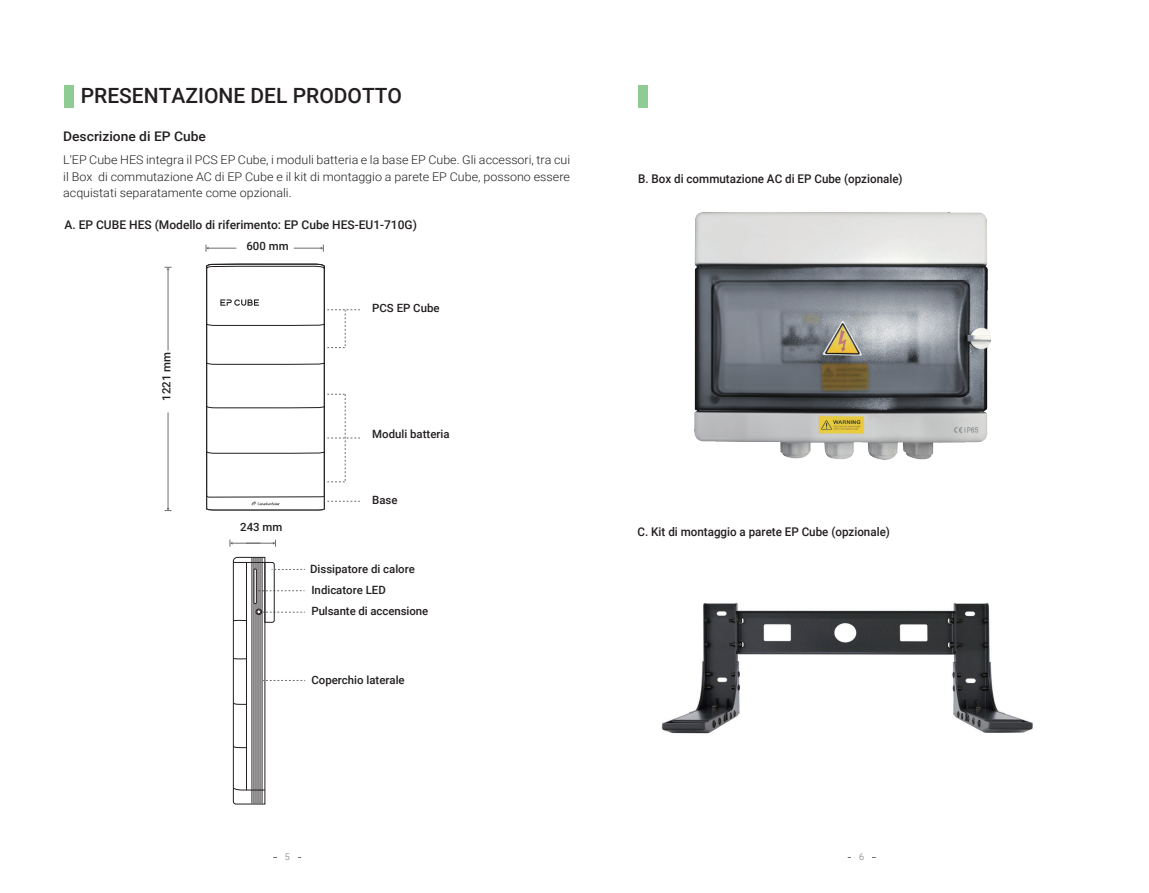
<style>
.page{position:relative;width:1149px;height:893px;background:#fff}
.page>*{position:absolute;margin:0;border:0;box-sizing:border-box;transform-origin:0 0}
.t1{font:500 21px "Roboto";color:#231f20}
.t2{font:500 13.2px "Roboto";color:#231f20;scale:1.04 1}
.t3{font:300 12px/16.5px "Roboto";color:#231f20;text-align:justify;scale:1.04 1}
.t4{font:500 12px "Roboto";color:#231f20}
.t5{font:500 11.4px "Roboto";color:#231f20}
.t6{font:300 9px "Roboto";color:#6c6d70}
</style>
<div class="page">
<div style="left:638px;top:85px;width:9px;height:22px;background:#8fcc94"></div>
<div style="left:64px;top:85px;width:9px;height:22px;background:#8fcc94"></div>
<svg style="left:230px;top:540px;width:46px;height:7px"></svg>
<svg style="left:232px;top:557px;width:73px;height:248px"></svg>
<svg style="left:206px;top:245px;width:30px;height:7px"></svg>
<svg style="left:294px;top:245px;width:30px;height:7px"></svg>
<hr style="left:168px;top:412px;width:1px;height:96px;background:#6c6d70">
<svg style="left:164px;top:508px;width:7px;height:3px"></svg>
<hr style="left:168px;top:269px;width:1px;height:82px;background:#6c6d70">
<svg style="left:164px;top:267px;width:7px;height:3px"></svg>
<svg style="left:206px;top:263px;width:154px;height:248px"></svg>
<img style="left:661px;top:603px;width:372px;height:131px">
<img style="left:694px;top:212px;width:296px;height:248px">
<h1 class="t1" style="left:81px;top:81px;width:323px">PRESENTAZIONE DEL PRODOTTO</h1>
<p class="t2" style="left:63px;top:127px;width:139px">Descrizione di EP Cube</p>
<p class="t3" style="left:63px;top:151px;width:489px">L'EP Cube HES integra il PCS EP Cube, i moduli batteria e la base EP Cube. Gli accessori, tra cui il Box di commutazione AC di EP Cube e il kit di montaggio a parete EP Cube, possono essere acquistati separatamente come opzionali.</p>
<p class="t4" style="left:64px;top:217px;width:354px">A. EP CUBE HES (Modello di riferimento: EP Cube HES-EU1-710G)</p>
<p class="t5" style="left:158px;top:400px;width:50px;rotate:-90deg">1221 mm</p>
<p class="t5" style="left:246px;top:238px;width:44px">600 mm</p>
<p class="t5" style="left:372px;top:300px;width:69px">PCS EP Cube</p>
<p class="t5" style="left:240px;top:519px;width:44px">243 mm</p>
<p class="t5" style="left:372px;top:426px;width:79px">Moduli batteria</p>
<p class="t5" style="left:372px;top:492px;width:27px">Base</p>
<p class="t5" style="left:310px;top:561px;width:106px">Dissipatore di calore</p>
<p class="t5" style="left:311px;top:582px;width:76px">Indicatore LED</p>
<p class="t5" style="left:311px;top:603px;width:118px">Pulsante di accensione</p>
<p class="t5" style="left:311px;top:672px;width:95px">Coperchio laterale</p>
<p class="t4" style="left:638px;top:170px;width:266px">B. Box di commutazione AC di EP Cube (opzionale)</p>
<p class="t4" style="left:637px;top:523px;width:254px">C. Kit di montaggio a parete EP Cube (opzionale)</p>
<p class="t6" style="left:285px;top:851px;width:6px">5</p>
<p class="t6" style="left:859px;top:851px;width:6px">6</p>
</div>
